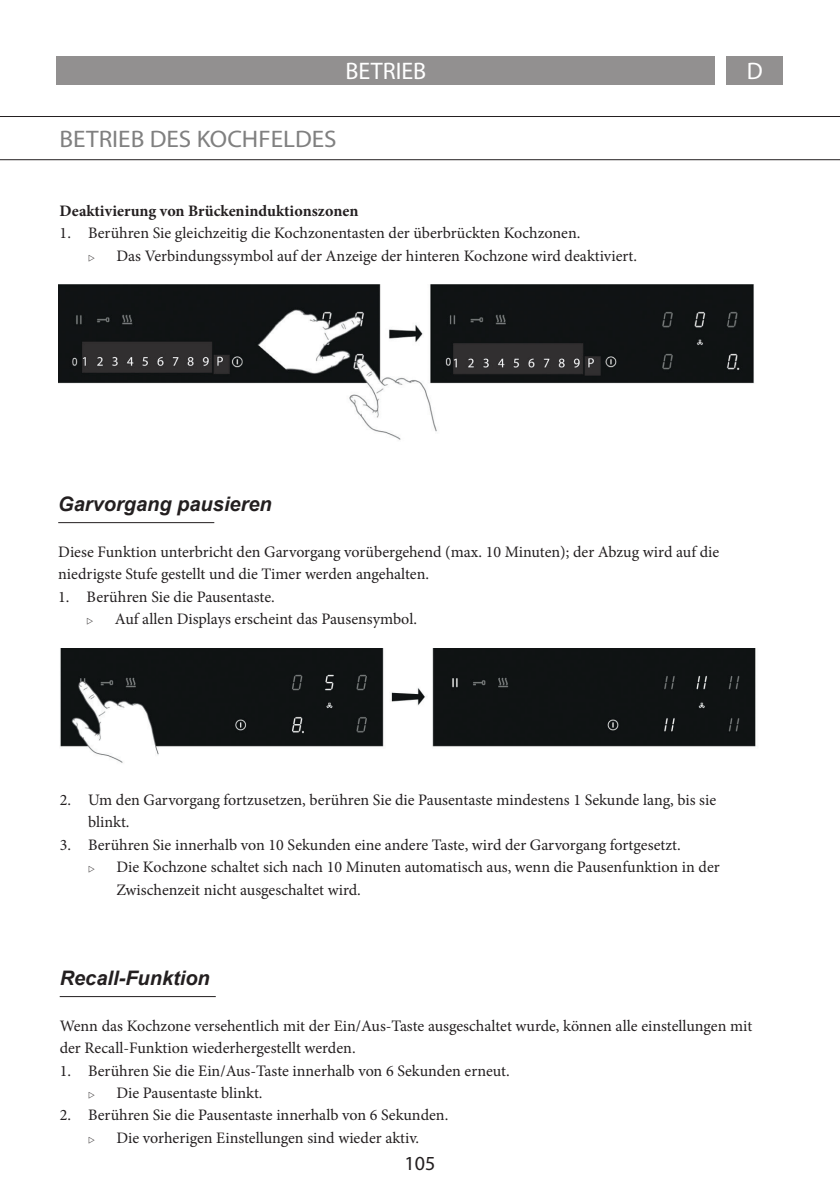
<style>
.page{position:relative;width:840px;height:1191px;background:#fff}
.page>*{position:absolute;margin:0;border:0;box-sizing:border-box;transform-origin:0 0}
.t1{font:24px "Myriad Pro";color:#808080;scale:1.05 1}
.t2{font:24px "Myriad Pro";color:#fff}
.t3{font:italic 700 20px "Arial";color:#231f20}
.t4{font:20px "Myriad Pro";color:#231f20}
.t5{font:16px/22.4px "Minion Pro";color:#231f20}
.t6{font:700 16px "Minion Pro";color:#231f20}
</style>
<div class="page">
<div style="left:57px;top:57px;width:657px;height:28px;background:#929090"></div>
<div style="left:726px;top:57px;width:56px;height:28px;background:#929090"></div>
<img style="left:58px;top:284px;width:696px;height:156px">
<img style="left:60px;top:649px;width:696px;height:114px">
<hr style="left:58px;top:522px;width:156px;height:1px;background:#231f20">
<hr style="left:60px;top:996px;width:156px;height:1px;background:#231f20">
<hr style="left:0;top:159px;width:839px;height:1px;background:#231f20">
<hr style="left:0;top:116px;width:839px;height:1px;background:#231f20">
<h1 class="t2" style="left:345px;top:56px;width:82px">BETRIEB</h1>
<h1 class="t2" style="left:746px;top:56px;width:17px">D</h1>
<p class="t1" style="left:60px;top:125px;width:265px">BETRIEB DES KOCHFELDES</p>
<p class="t6" style="left:60px;top:199px;width:300px">Deaktivierung von Brückeninduktionszonen</p>
<p class="t5" style="left:60px;top:222px;width:522px">1. Berühren Sie gleichzeitig die Kochzonentasten der überbrückten Kochzonen.</p>
<p class="t5" style="left:116px;top:244px;width:522px">Das Verbindungssymbol auf der Anzeige der hinteren Kochzone wird deaktiviert.</p>
<p class="t3" style="left:58px;top:491px;width:215px">Garvorgang pausieren</p>
<p class="t5" style="left:58px;top:540px;width:662px">Diese Funktion unterbricht den Garvorgang vorübergehend (max. 10 Minuten); der Abzug wird auf die niedrigste Stufe gestellt und die Timer werden angehalten.</p>
<p class="t5" style="left:58px;top:585px;width:218px">1. Berühren Sie die Pausentaste.</p>
<p class="t5" style="left:115px;top:608px;width:303px">Auf allen Displays erscheint das Pausensymbol.</p>
<p class="t5" style="left:88px;top:788px;width:629px;text-indent:-28px">2. Um den Garvorgang fortzusetzen, berühren Sie die Pausentaste mindestens 1 Sekunde lang, bis sie blinkt.</p>
<p class="t5" style="left:60px;top:833px;width:622px">3. Berühren Sie innerhalb von 10 Sekunden eine andere Taste, wird der Garvorgang fortgesetzt.</p>
<p class="t5" style="left:116px;top:856px;width:604px">Die Kochzone schaltet sich nach 10 Minuten automatisch aus, wenn die Pausenfunktion in der<br>Zwischenzeit nicht ausgeschaltet wird.</p>
<p class="t3" style="left:60px;top:964px;width:152px">Recall-Funktion</p>
<p class="t5" style="left:60px;top:1014px;width:693px">Wenn das Kochzone versehentlich mit der Ein/Aus-Taste ausgeschaltet wurde, können alle einstellungen mit der Recall-Funktion wiederhergestellt werden.</p>
<p class="t5" style="left:60px;top:1059px;width:451px">1. Berühren Sie die Ein/Aus-Taste innerhalb von 6 Sekunden erneut.</p>
<p class="t5" style="left:116px;top:1081px;width:147px">Die Pausentaste blinkt.</p>
<p class="t5" style="left:60px;top:1104px;width:390px">2. Berühren Sie die Pausentaste innerhalb von 6 Sekunden.</p>
<p class="t5" style="left:116px;top:1126px;width:304px">Die vorherigen Einstellungen sind wieder aktiv.</p>
<p class="t4" style="left:404px;top:1151px;width:32px">105</p>
</div>
